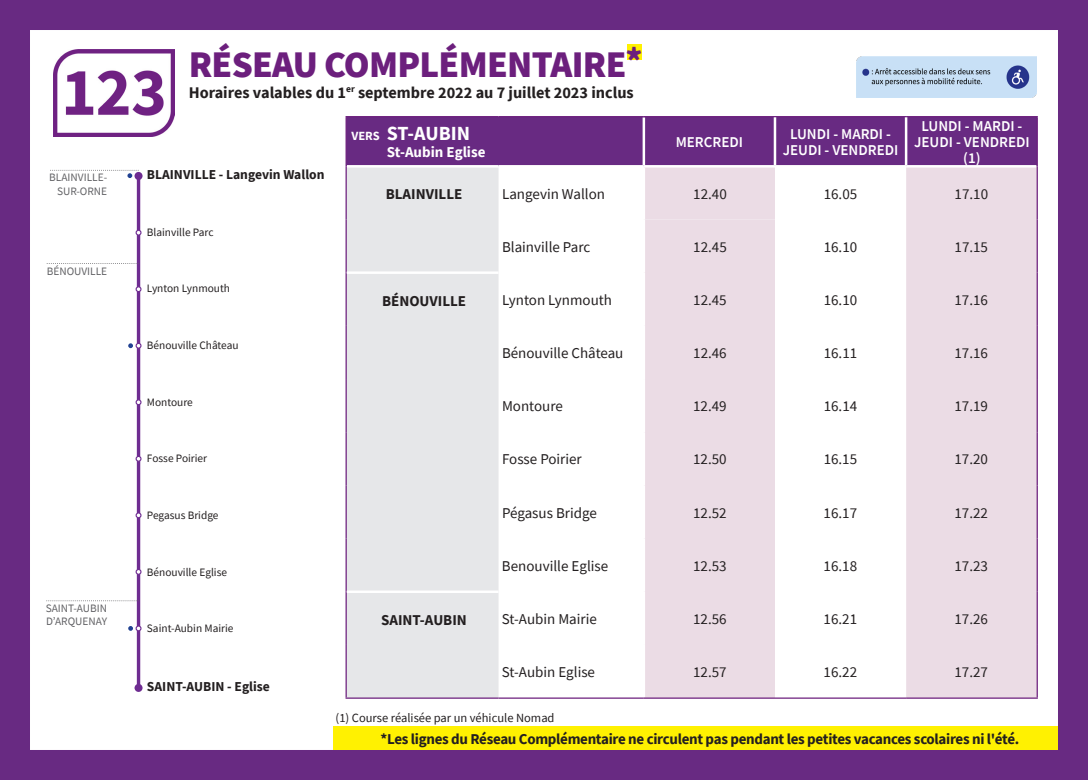
<style>
.page{position:relative;width:1088px;height:780px;background:#fff}
.page>*{position:absolute;margin:0;border:0;box-sizing:border-box;transform-origin:0 0}
.t1{font:900 37.5px "Source Sans Pro";letter-spacing:-.02em;color:#6c1f7d}
.t2{font:700 20px "Source Sans Pro";color:#fff}
.t3{font:700 16.25px "Source Sans Pro";color:#231f20}
.t4{font:15px "Source Sans Pro";color:#231f20}
.t5{font:700 15px "Source Sans Pro";letter-spacing:-.02em;color:#231f20}
.t6{font:600 15px/16.2px "Source Sans Pro";color:#fff;text-align:center}
.t7{font:700 15px "Source Sans Pro";color:#231f20}
.t8{font:700 15px "Source Sans Pro";color:#fff}
.t9{font:700 13.62px "Source Sans Pro";color:#231f20}
.t10{font:12.5px "Source Sans Pro";color:#231f20}
.t11{font:11.38px "Source Sans Pro";color:#231f20}
.t12{font:11.38px/13.6px "Source Sans Pro";color:#636366;text-align:right}
.s1{font-size:35px}
.s2{font-size:12.5px}
</style>
<div class="page">
<div style="left:0;top:0;width:1088px;height:780px;border:30px solid #682a82"></div>
<div style="left:333px;top:726px;width:724px;height:24px;background:#fff101"></div>
<div style="left:627px;top:45px;width:15px;height:15px;background:#fff101"></div>
<img style="left:856px;top:57px;width:180px;height:40px">
<svg style="left:46px;top:169px;width:96px;height:523px"></svg>
<hr style="left:137px;top:176px;width:3px;height:512px;background:#6e2c91">
<div style="left:135px;top:172px;width:8px;height:8px;background:#6e2c91;border-radius:50%"></div>
<div style="left:135px;top:683px;width:8px;height:9px;background:#6e2c91;border-radius:50%"></div>
<svg style="left:47px;top:600px;width:90px;height:1px"></svg>
<svg style="left:47px;top:263px;width:91px;height:1px"></svg>
<svg style="left:128px;top:625px;width:13px;height:6px"></svg>
<svg style="left:136px;top:456px;width:5px;height:6px"></svg>
<svg style="left:136px;top:286px;width:5px;height:6px"></svg>
<svg style="left:136px;top:569px;width:5px;height:6px"></svg>
<svg style="left:136px;top:399px;width:5px;height:6px"></svg>
<svg style="left:136px;top:512px;width:5px;height:6px"></svg>
<svg style="left:128px;top:343px;width:13px;height:6px"></svg>
<svg style="left:136px;top:230px;width:5px;height:6px"></svg>
<svg style="left:51px;top:170px;width:87px;height:8px"></svg>
<img style="left:54px;top:50px;width:121px;height:86px">
<div style="left:347px;top:117px;width:689px;height:48px;background:#682a82"></div>
<div style="left:347px;top:167px;width:151px;height:530px;background:#e6e7e9"></div>
<div style="left:645px;top:167px;width:391px;height:530px;background:#ebdce5"></div>
<svg style="left:775px;top:167px;width:131px;height:530px"></svg>
<div style="left:645px;top:219px;width:130px;height:478px;background:#ebdce5"></div>
<hr style="left:345px;top:326px;width:2px;height:53px;background:#6c1f7d">
<hr style="left:642px;top:117px;width:3px;height:48px;background:#fff">
<hr style="left:345px;top:116px;width:153px;height:1px;background:#6c1f7d">
<hr style="left:345px;top:117px;width:2px;height:49px;background:#6c1f7d">
<hr style="left:498px;top:116px;width:146px;height:1px;background:#6c1f7d">
<hr style="left:644px;top:116px;width:131px;height:1px;background:#6c1f7d">
<hr style="left:775px;top:116px;width:131px;height:1px;background:#6c1f7d">
<hr style="left:906px;top:116px;width:132px;height:1px;background:#6c1f7d">
<hr style="left:345px;top:166px;width:2px;height:53px;background:#6c1f7d">
<hr style="left:345px;top:219px;width:2px;height:54px;background:#6c1f7d">
<hr style="left:345px;top:273px;width:2px;height:53px;background:#6c1f7d">
<hr style="left:345px;top:379px;width:2px;height:53px;background:#6c1f7d">
<hr style="left:345px;top:432px;width:2px;height:53px;background:#6c1f7d">
<hr style="left:345px;top:485px;width:2px;height:53px;background:#6c1f7d">
<hr style="left:345px;top:538px;width:2px;height:53px;background:#6c1f7d">
<hr style="left:345px;top:591px;width:2px;height:54px;background:#6c1f7d">
<hr style="left:345px;top:645px;width:2px;height:52px;background:#6c1f7d">
<hr style="left:1036px;top:117px;width:2px;height:49px;background:#6c1f7d">
<hr style="left:1036px;top:166px;width:2px;height:53px;background:#6c1f7d">
<hr style="left:1036px;top:219px;width:2px;height:54px;background:#6c1f7d">
<hr style="left:1036px;top:273px;width:2px;height:53px;background:#6c1f7d">
<hr style="left:1036px;top:326px;width:2px;height:53px;background:#6c1f7d">
<hr style="left:1036px;top:379px;width:2px;height:53px;background:#6c1f7d">
<hr style="left:1036px;top:432px;width:2px;height:53px;background:#6c1f7d">
<hr style="left:1036px;top:485px;width:2px;height:53px;background:#6c1f7d">
<hr style="left:1036px;top:538px;width:2px;height:53px;background:#6c1f7d">
<hr style="left:1036px;top:591px;width:2px;height:54px;background:#6c1f7d">
<hr style="left:1036px;top:645px;width:2px;height:52px;background:#6c1f7d">
<hr style="left:347px;top:271px;width:151px;height:3px;background:#fff">
<hr style="left:347px;top:590px;width:151px;height:3px;background:#fff">
<hr style="left:345px;top:697px;width:153px;height:1px;background:#6c1f7d">
<hr style="left:498px;top:697px;width:146px;height:1px;background:#6c1f7d">
<hr style="left:644px;top:697px;width:131px;height:1px;background:#6c1f7d">
<hr style="left:775px;top:697px;width:131px;height:1px;background:#6c1f7d">
<hr style="left:906px;top:697px;width:132px;height:1px;background:#6c1f7d">
<hr style="left:774px;top:117px;width:2px;height:48px;background:#fff">
<hr style="left:905px;top:117px;width:2px;height:48px;background:#fff">
<p class="t12" style="left:49px;top:171px;width:59px">BLAINVILLE-<br>SUR-ORNE</p>
<p class="t12" style="left:47px;top:264px;width:62px">BÉNOUVILLE</p>
<p class="t12" style="left:46px;top:601px;width:63px;text-align:left">SAINT-AUBIN<br>D’ARQUENAY</p>
<h1 class="t1" style="left:189px;top:38px;width:455px">RÉSEAU COMPLÉMENTAIRE<span class="s1">*</span></h1>
<p class="t3" style="left:189px;top:81px;width:447px">Horaires valables du 1<sup>er</sup> septembre 2022 au 7 juillet 2023 inclus</p>
<p class="t9" style="left:147px;top:165px;width:179px">BLAINVILLE - Langevin Wallon</p>
<h2 class="t2" style="left:351px;top:120px;width:120px"><span class="s2">VERS</span> ST-AUBIN</h2>
<p class="t8" style="left:387px;top:142px;width:100px">St-Aubin Eglise</p>
<p class="t6" style="left:676px;top:133px;width:69px">MERCREDI</p>
<p class="t6" style="left:783px;top:125px;width:117px">LUNDI - MARDI -<br>JEUDI - VENDREDI</p>
<p class="t6" style="left:914px;top:117px;width:117px">LUNDI - MARDI -<br>JEUDI - VENDREDI (1)</p>
<p class="t11" style="left:147px;top:225px;width:68px">Blainville Parc</p>
<p class="t11" style="left:147px;top:281px;width:85px">Lynton Lynmouth</p>
<p class="t11" style="left:147px;top:338px;width:93px">Bénouville Château</p>
<p class="t11" style="left:147px;top:394px;width:47px">Montoure</p>
<p class="t11" style="left:147px;top:451px;width:62px">Fosse Poirier</p>
<p class="t11" style="left:147px;top:508px;width:73px">Pegasus Bridge</p>
<p class="t11" style="left:147px;top:564px;width:82px">Bénouville Eglise</p>
<p class="t11" style="left:147px;top:621px;width:88px">Saint-Aubin Mairie</p>
<p class="t9" style="left:147px;top:677px;width:124px">SAINT-AUBIN - Eglise</p>
<p class="t7" style="left:386px;top:184px;width:78px">BLAINVILLE</p>
<p class="t4" style="left:502px;top:184px;width:104px">Langevin Wallon</p>
<p class="t4" style="left:693px;top:184px;width:35px">12.40</p>
<p class="t4" style="left:824px;top:184px;width:35px">16.05</p>
<p class="t4" style="left:954px;top:184px;width:35px">17.10</p>
<p class="t4" style="left:502px;top:237px;width:90px">Blainville Parc</p>
<p class="t4" style="left:693px;top:237px;width:35px">12.45</p>
<p class="t4" style="left:824px;top:237px;width:35px">16.10</p>
<p class="t4" style="left:954px;top:237px;width:35px">17.15</p>
<p class="t7" style="left:382px;top:290px;width:86px">BÉNOUVILLE</p>
<p class="t4" style="left:502px;top:290px;width:112px">Lynton Lynmouth</p>
<p class="t4" style="left:693px;top:290px;width:35px">12.45</p>
<p class="t4" style="left:824px;top:290px;width:35px">16.10</p>
<p class="t4" style="left:954px;top:290px;width:35px">17.16</p>
<p class="t4" style="left:502px;top:343px;width:123px">Bénouville Château</p>
<p class="t4" style="left:693px;top:343px;width:35px">12.46</p>
<p class="t4" style="left:824px;top:343px;width:35px">16.11</p>
<p class="t4" style="left:954px;top:343px;width:35px">17.16</p>
<p class="t4" style="left:502px;top:396px;width:62px">Montoure</p>
<p class="t4" style="left:693px;top:396px;width:35px">12.49</p>
<p class="t4" style="left:824px;top:396px;width:35px">16.14</p>
<p class="t4" style="left:954px;top:396px;width:35px">17.19</p>
<p class="t4" style="left:502px;top:450px;width:81px">Fosse Poirier</p>
<p class="t4" style="left:693px;top:450px;width:35px">12.50</p>
<p class="t4" style="left:824px;top:450px;width:35px">16.15</p>
<p class="t4" style="left:954px;top:450px;width:35px">17.20</p>
<p class="t4" style="left:502px;top:503px;width:96px">Pégasus Bridge</p>
<p class="t4" style="left:693px;top:503px;width:35px">12.52</p>
<p class="t4" style="left:824px;top:503px;width:35px">16.17</p>
<p class="t4" style="left:954px;top:503px;width:35px">17.22</p>
<p class="t4" style="left:502px;top:556px;width:108px">Benouville Eglise</p>
<p class="t4" style="left:693px;top:556px;width:35px">12.53</p>
<p class="t4" style="left:823px;top:556px;width:35px">16.18</p>
<p class="t4" style="left:954px;top:556px;width:35px">17.23</p>
<p class="t7" style="left:381px;top:609px;width:87px">SAINT-AUBIN</p>
<p class="t4" style="left:502px;top:609px;width:96px">St-Aubin Mairie</p>
<p class="t4" style="left:693px;top:609px;width:35px">12.56</p>
<p class="t4" style="left:823px;top:609px;width:35px">16.21</p>
<p class="t4" style="left:954px;top:609px;width:35px">17.26</p>
<p class="t4" style="left:502px;top:662px;width:95px">St-Aubin Eglise</p>
<p class="t4" style="left:693px;top:662px;width:35px">12.57</p>
<p class="t4" style="left:823px;top:662px;width:35px">16.22</p>
<p class="t4" style="left:954px;top:662px;width:35px">17.27</p>
<p class="t10" style="left:336px;top:709px;width:220px">(1) Course réalisée par un véhicule Nomad</p>
<p class="t5" style="left:381px;top:729px;width:640px">*Les lignes du Réseau Complémentaire ne circulent pas pendant les petites vacances scolaires ni l'été.</p>
</div>
